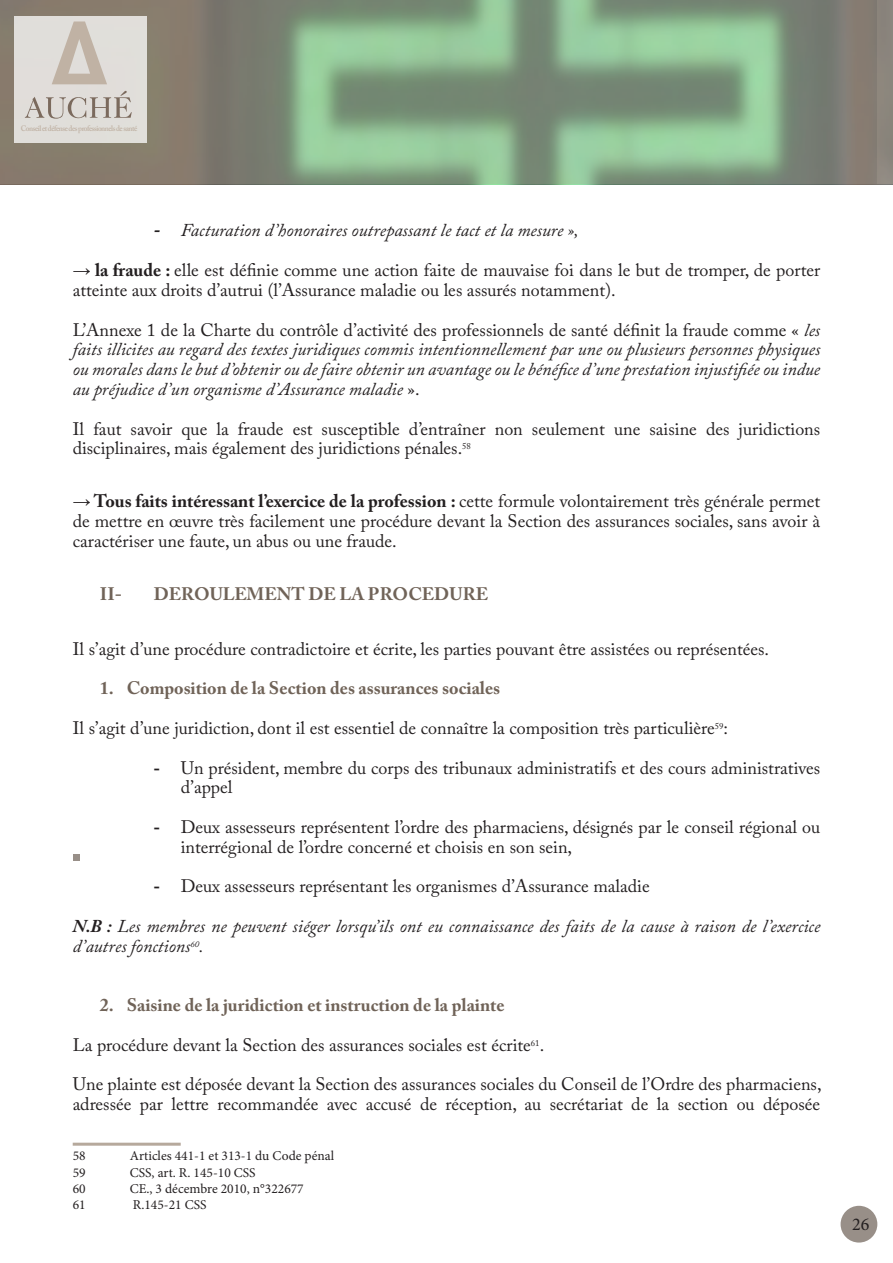
<style>
.page{position:relative;width:893px;height:1263px;background:#fff}
.page>*{position:absolute;margin:0;border:0;box-sizing:border-box;transform-origin:0 0}
.t1{font:18px/19.8px "Adobe Caslon Pro";color:#231f20}
.t2{font:italic 18px/19.8px "Adobe Caslon Pro";color:#231f20;text-align:justify}
.t3{font:700 18px "Adobe Caslon Pro";color:#706358}
.t4{font:18px "Minion Pro";color:#231f20}
.Style_de_paragraphe{font:13.5px "Minion Pro";color:#231f20}
.t5{font:600 7.95px "Adobe Caslon Pro";letter-spacing:-.06em;color:#c0b2a4;scale:.93 1}
.s1{font-family:"Arial"}
.s2{font-family:"Times New Roman";font-weight:700}
.s3{font-weight:700}
.s4{font-style:normal}
</style>
<div class="page">
<div style="left:841px;top:1206px;width:36px;height:36px;background:#988f88;border-radius:50%"></div>
<svg style="left:0;top:0;width:877px;height:183px;background:#849a7f"></svg>
<div style="left:14px;top:16px;width:132px;height:126px;background:#e0deda"></div>
<svg style="left:52px;top:21px;width:55px;height:63px"></svg>
<svg style="left:25px;top:91px;width:107px;height:28px"></svg>
<div style="left:877px;top:0;width:16px;height:184px;background:#8b857d"></div>
<hr style="left:73px;top:1143px;width:108px;height:3px;background:#b6a99c">
<div style="left:73px;top:854px;width:7px;height:7px;background:#988f88"></div>
<p class="t5" style="left:21px;top:124px;width:127px">Conseil et défense des professionnels de santé</p>
<p class="t2" style="left:154px;top:220px;width:426px"><span class="s1">-</span> Facturation d’honoraires outrepassant le tact et la mesure »,</p>
<p class="t1" style="left:73px;top:260px;width:749px"><span class="s2">→</span> <span class="s3">la fraude :</span> elle est définie comme une action faite de mauvaise foi dans le but de tromper, de porter atteinte aux droits d’autrui (l’Assurance maladie ou les assurés notamment).</p>
<p class="t2" style="left:73px;top:319px;width:749px"><span class="s4">L’Annexe 1 de la Charte du contrôle d’activité des professionnels de santé définit la fraude comme «</span> les faits illicites au regard des textes juridiques commis intentionnellement par une ou plusieurs personnes physiques ou morales dans le but d’obtenir ou de faire obtenir un avantage ou le bénéfice d’une prestation injustifiée ou indue au préjudice d’un organisme d’Assurance maladie <span class="s4">».</span></p>
<p class="t1" style="left:73px;top:418px;width:749px">Il faut savoir que la fraude est susceptible d’entraîner non seulement une saisine des juridictions disciplinaires, mais également des juridictions pénales.<sup>58</sup></p>
<p class="t1" style="left:73px;top:491px;width:749px;text-align:justify"><span class="s2">→</span> <span class="s3">Tous faits intéressant l’exercice de la profession :</span> cette formule volontairement très générale permet de mettre en œuvre très facilement une procédure devant la Section des assurances sociales, sans avoir à caractériser une faute, un abus ou une fraude.</p>
<p class="t3" style="left:100px;top:583px;width:24px">II-</p>
<p class="t3" style="left:154px;top:583px;width:336px">DEROULEMENT DE LA PROCEDURE</p>
<p class="t1" style="left:73px;top:639px;width:698px">Il s’agit d’une procédure contradictoire et écrite, les parties pouvant être assistées ou représentées.</p>
<p class="t3" style="left:100px;top:678px;width:402px">1. Composition de la Section des assurances sociales</p>
<p class="t1" style="left:73px;top:718px;width:657px">Il s’agit d’une juridiction, dont il est essentiel de connaître la composition très particulière<sup>59</sup>:</p>
<p class="t1" style="left:181px;top:757px;width:641px;text-indent:-27px"><span class="s1">-</span> Un président, membre du corps des tribunaux administratifs et des cours administratives d’appel</p>
<p class="t1" style="left:181px;top:817px;width:641px;text-indent:-27px"><span class="s1">-</span> Deux assesseurs représentent l’ordre des pharmaciens, désignés par le conseil régional ou interrégional de l’ordre concerné et choisis en son sein,</p>
<p class="t1" style="left:154px;top:876px;width:497px"><span class="s1">-</span> Deux assesseurs représentant les organismes d’Assurance maladie</p>
<p class="t2" style="left:73px;top:916px;width:749px"><span class="s3">N.B :</span> Les membres ne peuvent siéger lorsqu’ils ont eu connaissance des faits de la cause à raison de l’exercice d’autres fonctions<sup>60</sup>.</p>
<p class="t3" style="left:100px;top:994px;width:406px">2. Saisine de la juridiction et instruction de la plainte</p>
<p class="t1" style="left:73px;top:1035px;width:473px">La procédure devant la Section des assurances sociales est écrite<sup>61</sup>.</p>
<p class="t1" style="left:73px;top:1074px;width:750px">Une plainte est déposée devant la Section des assurances sociales du Conseil de l’Ordre des pharmaciens, adressée par lettre recommandée avec accusé de réception, au secrétariat de la section ou déposée</p>
<p class="Style_de_paragraphe" style="left:73px;top:1147px;width:14px">58</p>
<p class="Style_de_paragraphe" style="left:130px;top:1147px;width:206px">Articles 441-1 et 313-1 du Code pénal</p>
<p class="Style_de_paragraphe" style="left:73px;top:1163px;width:14px">59</p>
<p class="Style_de_paragraphe" style="left:130px;top:1163px;width:127px">CSS, art. R. 145-10 CSS</p>
<p class="Style_de_paragraphe" style="left:73px;top:1179px;width:14px">60</p>
<p class="Style_de_paragraphe" style="left:130px;top:1179px;width:176px">CE., 3 décembre 2010, n°322677</p>
<p class="Style_de_paragraphe" style="left:73px;top:1195px;width:14px">61</p>
<p class="Style_de_paragraphe" style="left:133px;top:1195px;width:75px">R.145-21 CSS</p>
<p class="t4" style="left:852px;top:1212px;width:19px">26</p>
</div>
